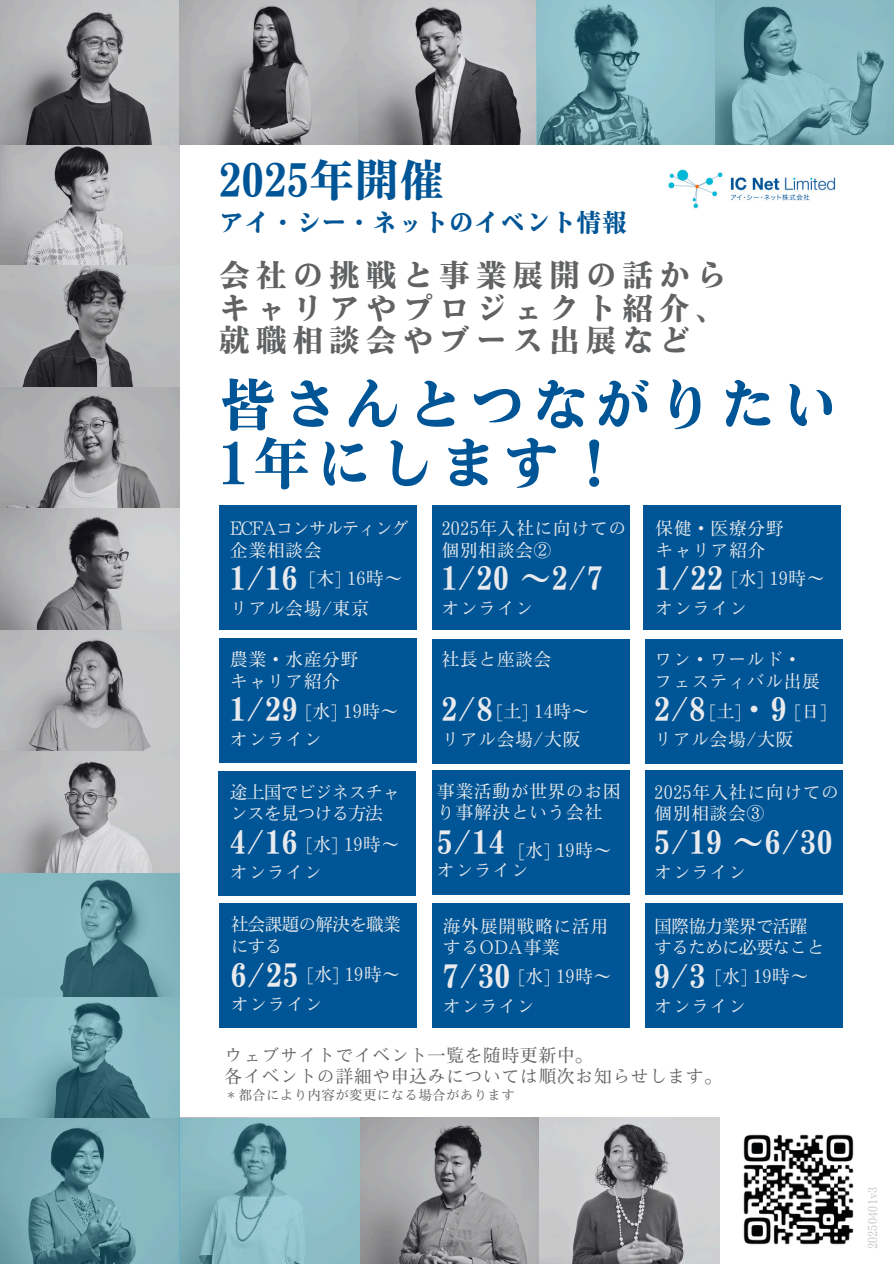
<style>
.page{position:relative;width:894px;height:1264px;background:#fff}
.page>*{position:absolute;margin:0;border:0;box-sizing:border-box;transform-origin:0 0}
.t1{font:57px/58.5px "Motoya Mincho Std W6";letter-spacing:.095em;color:#005596}
.t2{font:45px "Motoya Mincho Std W6";color:#005596}
.t3{font:31.5px "Motoya Mincho Std W6";letter-spacing:.025em;color:#e8eaed}
.t4{font:31.5px/32.7px "Motoya Mincho Std W6";letter-spacing:.16em;color:#606264;text-align:justify}
.t5{font:31.5px "Motoya Mincho Std W3";color:#e8eaed}
.t6{font:25.5px "Motoya Mincho Std W6";color:#005596}
.t7{font:18px/21.5px "Motoya Mincho Std W3";letter-spacing:.025em;color:#e8eaed}
.t8{font:18px/21.5px "Motoya Mincho Std W3";letter-spacing:-.06em;color:#e8eaed}
.t9{font:18px/21.5px "Motoya Mincho Std W3";letter-spacing:.025em;color:#606264}
.t10{font:18px/21.5px "Motoya Mincho Std W3";letter-spacing:-.08em;color:#e8eaed}
.t11{font:13.5px "Motoya Mincho Std W3";letter-spacing:.025em;color:#606264}
.t12{font:12px "Motoya Mincho Std W3";letter-spacing:.025em;color:#c0c1c2}
</style>
<div class="page">
<img style="left:0;top:0;width:180px;height:1117px">
<img style="left:359px;top:1117px;width:360px;height:146px">
<img style="left:179px;top:0;width:357px;height:144px">
<svg style="left:536px;top:0;width:357px;height:145px;background:#79aab4"></svg>
<svg style="left:179px;top:1117px;width:180px;height:146px;background:#84b6c0"></svg>
<svg style="left:0;top:873px;width:179px;height:390px;background:#70a1ab"></svg>
<img style="left:743px;top:1134px;width:111px;height:111px">
<img style="left:668px;top:169px;width:168px;height:40px">
<div style="left:219px;top:638px;width:197px;height:125px;background:#005596"></div>
<div style="left:432px;top:638px;width:197px;height:125px;background:#005596"></div>
<div style="left:218px;top:771px;width:198px;height:125px;background:#005596"></div>
<div style="left:432px;top:770px;width:197px;height:125px;background:#005596"></div>
<div style="left:644px;top:770px;width:198px;height:125px;background:#005596"></div>
<div style="left:219px;top:903px;width:197px;height:125px;background:#005596"></div>
<div style="left:219px;top:505px;width:197px;height:125px;background:#005596"></div>
<div style="left:432px;top:505px;width:197px;height:125px;background:#005596"></div>
<div style="left:643px;top:505px;width:198px;height:125px;background:#005596"></div>
<div style="left:432px;top:903px;width:197px;height:125px;background:#005596"></div>
<div style="left:644px;top:903px;width:198px;height:125px;background:#005596"></div>
<div style="left:644px;top:638px;width:198px;height:125px;background:#005596"></div>
<h6 class="t2" style="left:219px;top:158px;width:227px">2025年開催</h6>
<h6 class="t6" style="left:219px;top:209px;width:409px">アイ・シー・ネットのイベント情報</h6>
<h5 class="t4" style="left:219px;top:259px;width:509px">会社の挑戦と事業展開の話からキャリアやプロジェクト紹介、就職相談会やブース出展など</h5>
<h6 class="t1" style="left:219px;top:375px;width:621px">皆さんとつながりたい<br>1年にします！</h6>
<p class="t10" style="left:230px;top:517px;width:181px">ECFAコンサルティング企業相談会</p>
<p class="t3" style="left:230px;top:562px;width:69px">1/16</p>
<p class="t7" style="left:230px;top:597px;width:141px">リアル会場/東京</p>
<h2 class="t7" style="left:309px;top:567px;width:91px">[木] 16時～</h2>
<h5 class="t7" style="left:230px;top:648px;width:130px">農業・水産分野キャリア紹介</h5>
<h5 class="t3" style="left:230px;top:693px;width:69px">1/29</h5>
<h5 class="t7" style="left:230px;top:728px;width:93px">オンライン</h5>
<h6 class="t7" style="left:306px;top:700px;width:91px">[水] 19時～</h6>
<h6 class="t8" style="left:230px;top:781px;width:172px">途上国でビジネスチャンスを見つける方法</h6>
<h6 class="t3" style="left:230px;top:826px;width:69px">4/16</h6>
<h6 class="t7" style="left:230px;top:861px;width:93px">オンライン</h6>
<h6 class="t7" style="left:306px;top:833px;width:91px">[水] 19時～</h6>
<h6 class="t8" style="left:231px;top:913px;width:172px">社会課題の解決を職業にする</h6>
<h6 class="t3" style="left:231px;top:958px;width:69px">6/25</h6>
<h6 class="t7" style="left:231px;top:993px;width:93px">オンライン</h6>
<h6 class="t7" style="left:307px;top:963px;width:91px">[水] 19時～</h6>
<h3 class="t7" style="left:441px;top:517px;width:186px">2025年入社に向けての個別相談会②</h3>
<h3 class="t3" style="left:441px;top:562px;width:163px">1/20 ～2/7</h3>
<h3 class="t7" style="left:441px;top:597px;width:93px">オンライン</h3>
<h1 class="t7" style="left:441px;top:648px;width:112px">社長と座談会</h1>
<h6 class="t3" style="left:441px;top:693px;width:53px">2/8</h6>
<h6 class="t7" style="left:441px;top:728px;width:141px">リアル会場/大阪</h6>
<h6 class="t7" style="left:496px;top:700px;width:91px">[土] 14時～</h6>
<h6 class="t7" style="left:437px;top:780px;width:185px;line-height:21px">事業活動が世界のお困り事解決という会社</h6>
<h6 class="t3" style="left:437px;top:826px;width:69px">5/14</h6>
<h6 class="t7" style="left:437px;top:859px;width:93px">オンライン</h6>
<h6 class="t7" style="left:518px;top:839px;width:91px">[水] 19時～</h6>
<h6 class="t7" style="left:442px;top:915px;width:164px">海外展開戦略に活用するODA事業</h6>
<h6 class="t3" style="left:442px;top:960px;width:69px">7/30</h6>
<h6 class="t7" style="left:442px;top:995px;width:93px">オンライン</h6>
<h6 class="t7" style="left:518px;top:965px;width:91px">[水] 19時～</h6>
<p class="t7" style="left:655px;top:517px;width:130px">保健・医療分野キャリア紹介</p>
<p class="t3" style="left:655px;top:562px;width:69px">1/22</p>
<p class="t7" style="left:655px;top:597px;width:93px">オンライン</p>
<h4 class="t7" style="left:731px;top:567px;width:91px">[水] 19時～</h4>
<h6 class="t7" style="left:654px;top:648px;width:167px">ワン・ワールド・フェスティバル出展</h6>
<h6 class="t3" style="left:654px;top:693px;width:134px">2/8 ・9</h6>
<h6 class="t7" style="left:654px;top:728px;width:141px">リアル会場/大阪</h6>
<h6 class="t7" style="left:709px;top:700px;width:33px">[土]</h6>
<h6 class="t7" style="left:794px;top:700px;width:33px">[日]</h6>
<h6 class="t7" style="left:654px;top:781px;width:186px">2025年入社に向けての個別相談会③</h6>
<h6 class="t3" style="left:654px;top:826px;width:180px">5/19 ～6/30</h6>
<h6 class="t7" style="left:654px;top:861px;width:93px">オンライン</h6>
<h6 class="t8" style="left:654px;top:915px;width:172px">国際協力業界で活躍するために必要なこと</h6>
<h6 class="t3" style="left:654px;top:960px;width:53px">9/3</h6>
<h6 class="t7" style="left:654px;top:995px;width:93px">オンライン</h6>
<p class="t7" style="left:664px;top:920px;width:93px">個別相談会</p>
<p class="t5" style="left:664px;top:944px;width:69px">1/20</p>
<p class="t7" style="left:664px;top:978px;width:122px">9：00－20：00オンライン</p>
<h6 class="t7" style="left:715px;top:965px;width:91px">[水] 19時～</h6>
<h6 class="t9" style="left:224px;top:1044px;width:499px">ウェブサイトでイベント一覧を随時更新中。<br>各イベントの詳細や申込みについては順次お知らせします。</h6>
<h6 class="t11" style="left:224px;top:1088px;width:292px">＊都合により内容が変更になる場合があります</h6>
<h6 class="t12" style="left:866px;top:1249px;width:64px;rotate:-90deg">20250401v3</h6>
</div>
